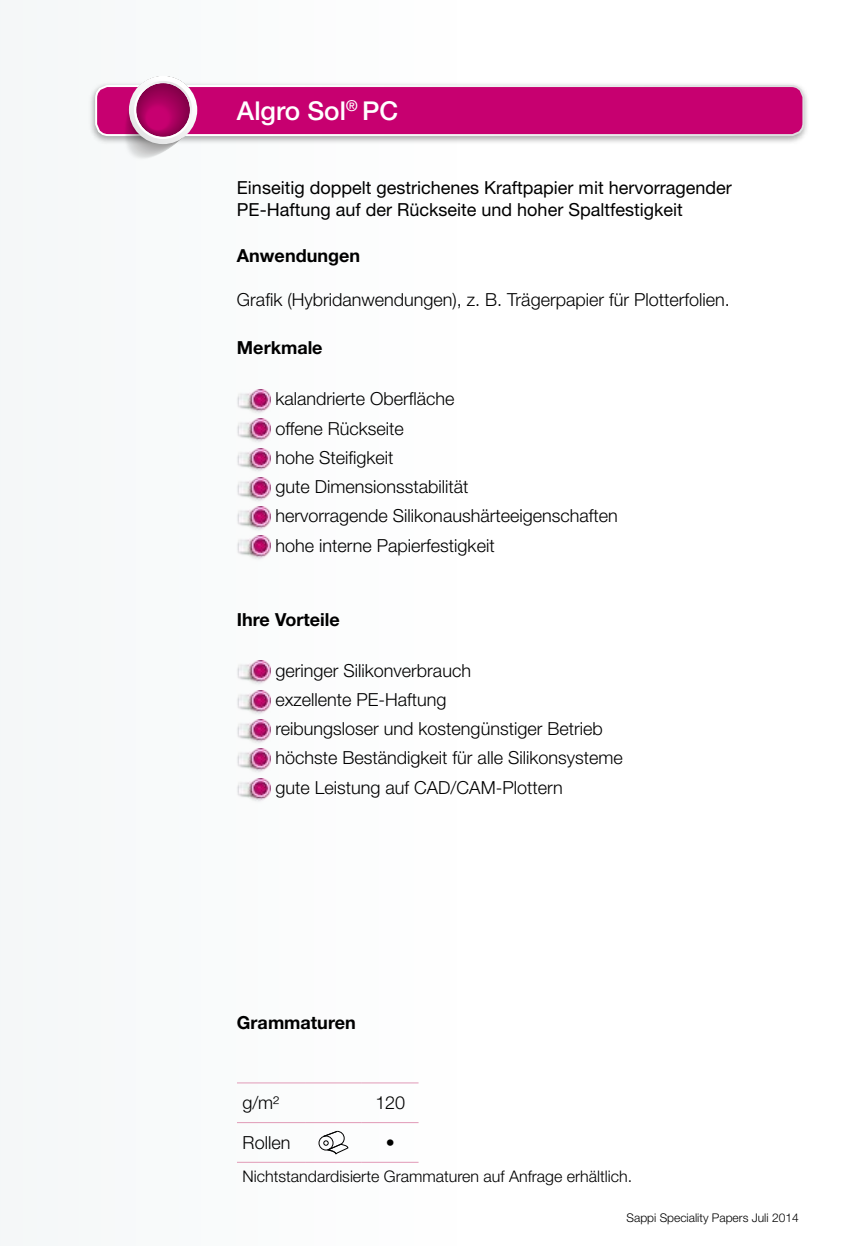
<style>
.page{position:relative;width:855px;height:1246px;background:#fff}
.page>*{position:absolute;margin:0;border:0;box-sizing:border-box;transform-origin:0 0}
.t1{font:500 26px "Helvetica Neue LT Std";color:#fff}
.t2{font:300 18px/29.2px "Helvetica Neue LT Std";color:#000}
.t3{font:18px/21.6px "Helvetica Neue LT Std";color:#000}
.t4{font:700 18px "Helvetica Neue LT Std";color:#000}
.t5{font:300 16px "Helvetica Neue LT Std";color:#000}
.t6{font:300 12px "Helvetica Neue LT Std";color:#000}
</style>
<div class="page">
<div style="left:88px;top:81px;width:720px;height:64px;background:#000;opacity:.34"></div>
<div style="left:96px;top:86px;width:707px;height:49px;background:#c70070;border-radius:12px"></div>
<div style="left:95px;top:85px;width:709px;height:51px;border:2px solid #fff;border-radius:12px"></div>
<img style="left:237px;top:390px;width:34px;height:24px">
<img style="left:237px;top:419px;width:34px;height:24px">
<img style="left:237px;top:448px;width:34px;height:24px">
<img style="left:237px;top:477px;width:34px;height:25px">
<img style="left:237px;top:507px;width:34px;height:24px">
<img style="left:237px;top:536px;width:34px;height:24px">
<img style="left:237px;top:661px;width:34px;height:24px">
<img style="left:237px;top:690px;width:34px;height:25px">
<img style="left:237px;top:719px;width:34px;height:25px">
<img style="left:237px;top:749px;width:34px;height:24px">
<img style="left:237px;top:778px;width:34px;height:24px">
<svg style="left:122px;top:76px;width:75px;height:83px"></svg>
<hr style="left:237px;top:1082px;width:68px;height:1px;background:#e19ab7">
<hr style="left:305px;top:1082px;width:56px;height:1px;background:#e19ab7">
<hr style="left:362px;top:1082px;width:56px;height:1px;background:#e19ab7">
<hr style="left:237px;top:1122px;width:68px;height:1px;background:#e19ab7">
<hr style="left:305px;top:1122px;width:56px;height:1px;background:#e19ab7">
<hr style="left:362px;top:1122px;width:56px;height:1px;background:#e19ab7">
<hr style="left:237px;top:1162px;width:68px;height:1px;background:#e19ab7">
<hr style="left:305px;top:1162px;width:56px;height:1px;background:#e19ab7">
<hr style="left:362px;top:1162px;width:56px;height:1px;background:#e19ab7">
<svg style="left:318px;top:1130px;width:30px;height:33px"></svg>
<h1 class="t1" style="left:237px;top:95px;width:163px">Algro Sol<sup>®</sup> PC</h1>
<p class="t3" style="left:237px;top:177px;width:496px">Einseitig doppelt gestrichenes Kraftpapier mit hervorragender<br>PE-Haftung auf der Rückseite und hoher Spaltfestigkeit</p>
<p class="t4" style="left:237px;top:245px;width:125px">Anwendungen</p>
<p class="t2" style="left:237px;top:284px;width:494px">Grafik (Hybridanwendungen), z. B. Trägerpapier für Plotterfolien.</p>
<p class="t4" style="left:237px;top:337px;width:87px">Merkmale</p>
<p class="t2" style="left:275px;top:384px;width:344px">kalandrierte Oberfläche<br>offene Rückseite<br>hohe Steifigkeit<br>gute Dimensionsstabilität<br>hervorragende Silikonaushärteeigenschaften hohe interne Papierfestigkeit</p>
<p class="t4" style="left:237px;top:608px;width:104px">Ihre Vorteile</p>
<p class="t2" style="left:275px;top:655px;width:349px">geringer Silikonverbrauch<br>exzellente PE-Haftung<br>reibungsloser und kostengünstiger Betrieb höchste Beständigkeit für alle Silikonsysteme gute Leistung auf CAD/CAM-Plottern</p>
<p class="t4" style="left:237px;top:1011px;width:120px">Grammaturen</p>
<p class="t2" style="left:242px;top:1088px;width:38px">g/m²</p>
<p class="t2" style="left:375px;top:1088px;width:31px">120</p>
<p class="t2" style="left:242px;top:1127px;width:49px">Rollen</p>
<p class="t2" style="left:385px;top:1127px;width:10px">•</p>
<p class="t5" style="left:242px;top:1167px;width:391px">Nichtstandardisierte Grammaturen auf Anfrage erhältlich.</p>
<p class="t6" style="left:626px;top:1210px;width:174px">Sappi Speciality Papers Juli 2014</p>
</div>
